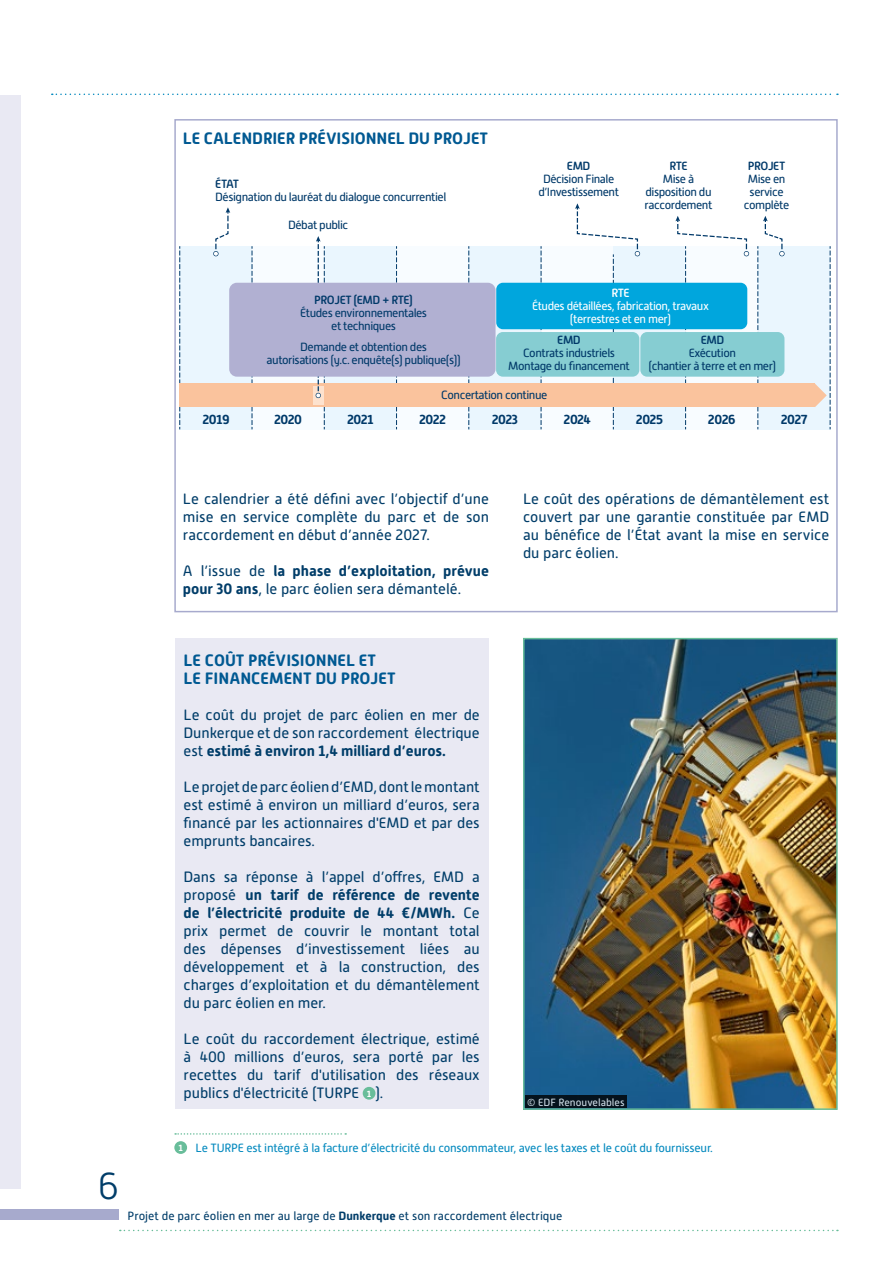
<style>
.page{position:relative;width:893px;height:1263px;background:#fff}
.page>*{position:absolute;margin:0;border:0;box-sizing:border-box;transform-origin:0 0}
.t1{font:300 37.5px "Alwyn New Rounded";color:#003d69}
.t2{font:700 16.5px/18px "Alwyn New Rounded";color:#005992}
.t3{font:15px/18px "Alwyn New Rounded";letter-spacing:-.005em;color:#003d69;text-align:justify}
.t4{font:700 13.05px "Alwyn New Rounded";letter-spacing:-.04em;color:#003969}
.t5{font:12px/13px "Alwyn New Rounded";letter-spacing:-.04em;color:#003969;text-align:center}
.t6{font:12px "Alwyn New Rounded";letter-spacing:-.02em;color:#058abf}
.t7{font:12px "Alwyn New Rounded";color:#003d69}
.t8{font:12px/13px "Alwyn New Rounded";letter-spacing:-.04em;color:#fff;text-align:center}
.t9{font:500 12px "Alwyn New Rounded";letter-spacing:-.04em;color:#003969}
.t10{font:500 12px "Alwyn New Rounded";color:#fff}
.t11{font:10.5px "Alwyn New Rounded";color:#fff}
.s1{font-weight:700}
.s2{font-weight:700;font-size:9px;color:#fff}
</style>
<div class="page">
<div style="left:180px;top:246px;width:72px;height:183px;background:#eaf6fe"></div>
<div style="left:252px;top:246px;width:72px;height:183px;background:#f8fcff"></div>
<div style="left:324px;top:246px;width:73px;height:183px;background:#eaf6fe"></div>
<div style="left:397px;top:246px;width:72px;height:183px;background:#f8fcff"></div>
<div style="left:469px;top:246px;width:72px;height:183px;background:#eaf6fe"></div>
<div style="left:541px;top:246px;width:72px;height:183px;background:#f8fcff"></div>
<div style="left:613px;top:246px;width:73px;height:183px;background:#eaf6fe"></div>
<div style="left:758px;top:246px;width:72px;height:183px;background:#eaf6fe"></div>
<div style="left:686px;top:246px;width:72px;height:183px;background:#f8fcff"></div>
<svg style="left:252px;top:246px;width:1px;height:183px"></svg>
<svg style="left:179px;top:246px;width:1px;height:183px"></svg>
<svg style="left:396px;top:246px;width:1px;height:183px"></svg>
<svg style="left:468px;top:246px;width:1px;height:183px"></svg>
<svg style="left:541px;top:246px;width:1px;height:183px"></svg>
<svg style="left:213px;top:207px;width:17px;height:49px"></svg>
<svg style="left:757px;top:216px;width:28px;height:213px"></svg>
<svg style="left:675px;top:216px;width:74px;height:213px"></svg>
<svg style="left:575px;top:203px;width:65px;height:226px"></svg>
<div style="left:179px;top:384px;width:636px;height:23px;background:#fac39d"></div>
<div style="left:496px;top:332px;width:143px;height:45px;background:#86cdd2;border-radius:7px"></div>
<div style="left:496px;top:283px;width:251px;height:46px;background:#00a6dd;border-radius:7px"></div>
<div style="left:640px;top:332px;width:144px;height:45px;background:#86cdd2;border-radius:7px"></div>
<svg style="left:815px;top:246px;width:16px;height:183px"></svg>
<div style="left:313px;top:386px;width:10px;height:19px;background:#fde2ce"></div>
<svg style="left:316px;top:236px;width:9px;height:193px"></svg>
<div style="left:229px;top:283px;width:267px;height:94px;background:#b1b0d2;border-radius:8px"></div>
<div style="left:174px;top:119px;width:664px;height:493px;border:2px solid #a7aacd"></div>
<img style="left:526px;top:641px;width:309px;height:466px">
<div style="left:523px;top:638px;width:315px;height:472px;border:2px solid #68bd9a"></div>
<div style="left:175px;top:639px;width:313px;height:470px;background:#e9e9f3"></div>
<div style="left:363px;top:1087px;width:12px;height:13px;background:#68bd9a;border-radius:50%"></div>
<svg style="left:175px;top:1133px;width:171px;height:2px"></svg>
<div style="left:174px;top:1141px;width:13px;height:13px;background:#68bd9a;border-radius:50%"></div>
<div style="left:525px;top:1096px;width:102px;height:12px;background:#05121d"></div>
<svg style="left:52px;top:94px;width:786px;height:1px"></svg>
<div style="left:0;top:95px;width:21px;height:1093px;background:#e9e9f3"></div>
<div style="left:0;top:1209px;width:119px;height:11px;background:#a7aacd"></div>
<svg style="left:120px;top:1230px;width:718px;height:1px"></svg>
<p class="t2" style="left:183px;top:129px;width:307px">LE CALENDRIER PRÉVISIONNEL DU PROJET</p>
<p class="t9" style="left:215px;top:177px;width:25px">ÉTAT</p>
<p class="t5" style="left:215px;top:191px;width:232px">Désignation du lauréat du dialogue concurrentiel</p>
<p class="t5" style="left:288px;top:218px;width:62px">Débat public</p>
<p class="t9" style="left:567px;top:159px;width:25px">EMD</p>
<p class="t5" style="left:538px;top:172px;width:82px">Décision Finale d’Investissement</p>
<p class="t9" style="left:669px;top:159px;width:20px">RTE</p>
<p class="t5" style="left:645px;top:172px;width:69px">Mise à disposition du raccordement</p>
<p class="t9" style="left:748px;top:159px;width:39px">PROJET</p>
<p class="t5" style="left:744px;top:172px;width:47px">Mise en service complète</p>
<p class="t9" style="left:314px;top:293px;width:100px">PROJET (EMD + RTE)</p>
<p class="t5" style="left:300px;top:307px;width:128px">Études environnementales et techniques</p>
<p class="t5" style="left:267px;top:340px;width:196px">Demande et obtention des<br>autorisations (y.c. enquête(s) publique(s))</p>
<p class="t10" style="left:611px;top:286px;width:20px">RTE</p>
<p class="t8" style="left:532px;top:299px;width:178px">Études détaillées, fabrication, travaux (terrestres et en mer)</p>
<p class="t9" style="left:701px;top:333px;width:25px">EMD</p>
<p class="t5" style="left:648px;top:347px;width:129px">Exécution<br>(chantier à terre et en mer)</p>
<p class="t9" style="left:557px;top:333px;width:25px">EMD</p>
<p class="t5" style="left:508px;top:347px;width:123px">Contrats industriels<br>Montage du financement</p>
<p class="t5" style="left:441px;top:389px;width:108px">Concertation continue</p>
<p class="t4" style="left:203px;top:412px;width:29px">2019</p>
<p class="t4" style="left:274px;top:412px;width:29px">2020</p>
<p class="t4" style="left:347px;top:412px;width:28px">2021</p>
<p class="t4" style="left:419px;top:412px;width:29px">2022</p>
<p class="t4" style="left:492px;top:412px;width:28px">2023</p>
<p class="t4" style="left:564px;top:412px;width:29px">2024</p>
<p class="t4" style="left:636px;top:412px;width:29px">2025</p>
<p class="t4" style="left:708px;top:412px;width:29px">2026</p>
<p class="t4" style="left:781px;top:412px;width:28px">2027</p>
<p class="t3" style="left:183px;top:490px;width:308px">Le calendrier a été défini avec l’objectif d’une mise en service complète du parc et de son raccordement en début d’année 2027.</p>
<p class="t3" style="left:183px;top:562px;width:308px">A l’issue de <span class="s1">la phase d’exploitation, prévue pour 30 ans</span>, le parc éolien sera démantelé.</p>
<p class="t3" style="left:523px;top:490px;width:308px">Le coût des opérations de démantèlement est couvert par une garantie constituée par EMD au bénéfice de l’État avant la mise en service du parc éolien.</p>
<p class="t2" style="left:184px;top:651px;width:214px">LE COÛT PRÉVISIONNEL ET<br>LE FINANCEMENT DU PROJET</p>
<p class="t3" style="left:184px;top:706px;width:298px">Le coût du projet de parc éolien en mer de Dunkerque et de son raccordement électrique est <span class="s1">estimé à environ 1,4 milliard d’euros.</span></p>
<p class="t3" style="left:184px;top:778px;width:298px">Le projet de parc éolien d’EMD, dont le montant est estimé à environ un milliard d’euros, sera financé par les actionnaires d'EMD et par des emprunts bancaires.</p>
<p class="t3" style="left:184px;top:868px;width:298px">Dans sa réponse à l’appel d’offres, EMD a proposé <span class="s1">un tarif de référence de revente de l’électricité produite de 44 €/MWh.</span> Ce prix permet de couvrir le montant total des dépenses d’investissement liées au développement et à la construction, des charges d’exploitation et du démantèlement du parc éolien en mer.</p>
<p class="t3" style="left:184px;top:1030px;width:298px">Le coût du raccordement électrique, estimé à 400 millions d’euros, sera porté par les recettes du tarif d'utilisation des réseaux publics d'électricité (TURPE <span class="s2">1</span> ).</p>
<p class="t11" style="left:527px;top:1096px;width:99px">© EDF Renouvelables</p>
<h1 class="t1" style="left:98px;top:1165px;width:22px">6</h1>
<p class="t6" style="left:178px;top:1141px;width:536px"><span class="s2">1</span> Le TURPE est intégré à la facture d’électricité du consommateur, avec les taxes et le coût du fournisseur.</p>
<p class="t7" style="left:128px;top:1209px;width:436px">Projet de parc éolien en mer au large de <span class="s1">Dunkerque</span> et son raccordement électrique</p>
</div>
